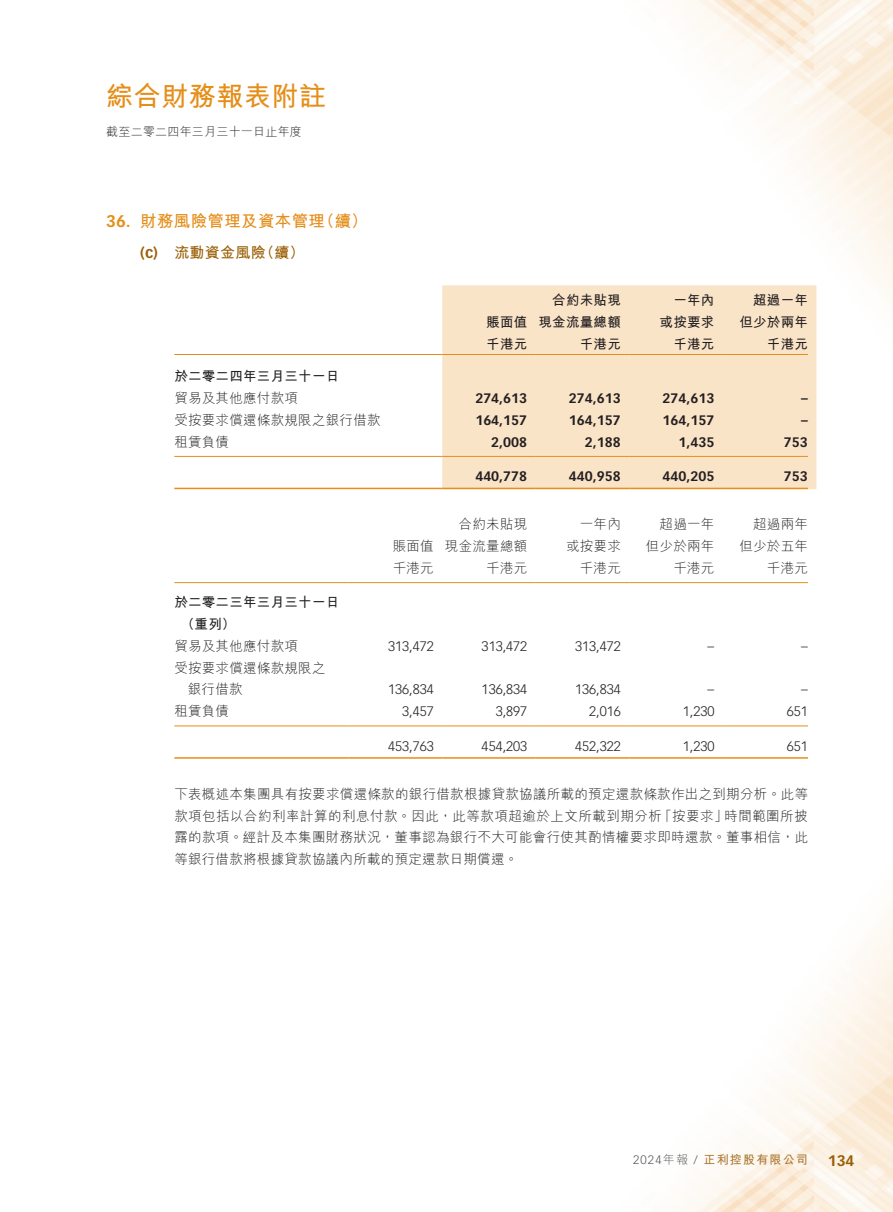
<style>
.page{position:relative;width:893px;height:1212px;background:#fff}
.page>*{position:absolute;margin:0;border:0;box-sizing:border-box;transform-origin:0 0}
.t1{font:700 27px "M Hei HK";letter-spacing:.02em;color:#e58e19}
._01_H1{font:700 16.5px "M Hei HK";letter-spacing:.02em;color:#e58e19}
._01_H1-2{font:700 16.5px "Vectora LT Std";color:#e58e19}
._02_H2{font:700 15px "M Hei HK";letter-spacing:.02em;color:#9a5f05}
._02_H2-2{font:700 15px "Vectora LT Std";color:#9a5f05}
._00_txt{font:300 13.5px/21.8px "M Hei HK";letter-spacing:.025em;color:#231f20;text-align:right}
._50_Table_txt{font:300 13.5px "M Hei HK";letter-spacing:.02em;color:#231f20}
._50_Table_txt-2{font:300 13.5px "Vectora LT Std";color:#231f20}
._50_Table_txt-3{font:700 13.5px "Vectora LT Std";color:#231f20}
._50_Table_txt-4{font:700 13.5px/21.8px "M Hei HK";letter-spacing:.02em;color:#231f20}
.t2{font:300 12px "M Hei HK";letter-spacing:.02em;color:#231f20}
.t3{font:700 12px "M Hei HK";letter-spacing:.1em;color:#ac7630}
.t4{font:300 12px "Vectora LT Std";color:#57585a}
.s1{font-family:"M Hei HK"}
</style>
<div class="page">
<img style="left:457px;top:726px;width:436px;height:486px">
<img style="left:457px;top:0;width:436px;height:490px">
<div style="left:442px;top:285px;width:374px;height:204px;background:#fae4c8"></div>
<hr style="left:174px;top:354px;width:268px;height:1px;background:#e58e19">
<hr style="left:442px;top:354px;width:94px;height:1px;background:#e58e19">
<hr style="left:536px;top:354px;width:93px;height:1px;background:#e58e19">
<hr style="left:629px;top:354px;width:94px;height:1px;background:#e58e19">
<hr style="left:723px;top:354px;width:85px;height:1px;background:#e58e19">
<hr style="left:174px;top:456px;width:268px;height:1px;background:#e58e19">
<hr style="left:442px;top:456px;width:94px;height:1px;background:#e58e19">
<hr style="left:536px;top:456px;width:93px;height:1px;background:#e58e19">
<hr style="left:629px;top:456px;width:94px;height:1px;background:#e58e19">
<hr style="left:723px;top:456px;width:85px;height:1px;background:#e58e19">
<hr style="left:174px;top:488px;width:268px;height:1px;background:#e58e19">
<hr style="left:442px;top:488px;width:94px;height:1px;background:#e58e19">
<hr style="left:536px;top:488px;width:93px;height:1px;background:#e58e19">
<hr style="left:629px;top:488px;width:94px;height:1px;background:#e58e19">
<hr style="left:723px;top:488px;width:85px;height:1px;background:#e58e19">
<hr style="left:174px;top:582px;width:175px;height:1px;background:#e58e19">
<hr style="left:349px;top:582px;width:93px;height:1px;background:#e58e19">
<hr style="left:442px;top:582px;width:94px;height:1px;background:#e58e19">
<hr style="left:536px;top:582px;width:93px;height:1px;background:#e58e19">
<hr style="left:629px;top:582px;width:94px;height:1px;background:#e58e19">
<hr style="left:723px;top:582px;width:85px;height:1px;background:#e58e19">
<hr style="left:174px;top:725px;width:175px;height:1px;background:#e58e19">
<hr style="left:349px;top:725px;width:93px;height:1px;background:#e58e19">
<hr style="left:442px;top:725px;width:94px;height:1px;background:#e58e19">
<hr style="left:536px;top:725px;width:93px;height:1px;background:#e58e19">
<hr style="left:629px;top:725px;width:94px;height:1px;background:#e58e19">
<hr style="left:723px;top:725px;width:85px;height:1px;background:#e58e19">
<hr style="left:174px;top:757px;width:175px;height:2px;background:#e58e19">
<hr style="left:349px;top:757px;width:93px;height:2px;background:#e58e19">
<hr style="left:442px;top:757px;width:94px;height:2px;background:#e58e19">
<hr style="left:536px;top:757px;width:93px;height:2px;background:#e58e19">
<hr style="left:629px;top:757px;width:94px;height:2px;background:#e58e19">
<hr style="left:723px;top:757px;width:85px;height:2px;background:#e58e19">
<p class="t1" style="left:106px;top:77px;width:221px">綜合財務報表附註</p>
<p class="t2" style="left:106px;top:125px;width:197px">截至二零二四年三月三十一日止年度</p>
<p class="_01_H1-2" style="left:106px;top:211px;width:26px">36.</p>
<p class="_01_H1" style="left:140px;top:209px;width:186px">財務風險管理及資本管理</p>
<p class="_01_H1" style="left:318px;top:209px;width:51px">（續(</p>
<p class="_02_H2-2" style="left:140px;top:243px;width:19px">)c(</p>
<p class="_02_H2" style="left:174px;top:241px;width:93px">流動資金風險</p>
<p class="_02_H2" style="left:260px;top:241px;width:46px">（續(</p>
<p class="_50_Table_txt-4" style="left:174px;top:364px;width:166px">於二零二四年三月三十一日</p>
<p class="_50_Table_txt" style="left:174px;top:391px;width:125px">貿易及其他應付款項</p>
<p class="_50_Table_txt" style="left:174px;top:413px;width:208px">受按要求償還條款規限之銀行借款</p>
<p class="_50_Table_txt" style="left:174px;top:435px;width:56px">租賃負債</p>
<p class="_50_Table_txt-4" style="left:486px;top:310px;width:43px">賬面值</p>
<p class="_50_Table_txt-4" style="left:486px;top:332px;width:43px">千港元</p>
<p class="_50_Table_txt-4" style="left:552px;top:288px;width:70px">合約未貼現</p>
<p class="_50_Table_txt-4" style="left:538px;top:310px;width:84px">現金流量總額</p>
<p class="_50_Table_txt-4" style="left:580px;top:332px;width:43px">千港元</p>
<p class="_50_Table_txt-4" style="left:673px;top:288px;width:43px">一年內</p>
<p class="_50_Table_txt-4" style="left:660px;top:310px;width:56px">或按要求</p>
<p class="_50_Table_txt-4" style="left:673px;top:332px;width:43px">千港元</p>
<p class="_50_Table_txt-4" style="left:753px;top:288px;width:56px">超過一年</p>
<p class="_50_Table_txt-4" style="left:739px;top:310px;width:70px">但少於兩年</p>
<p class="_50_Table_txt-4" style="left:767px;top:332px;width:43px">千港元</p>
<p class="_50_Table_txt-3" style="left:475px;top:390px;width:53px">274,613</p>
<p class="_50_Table_txt-3" style="left:569px;top:390px;width:53px">274,613</p>
<p class="_50_Table_txt-3" style="left:662px;top:390px;width:53px">274,613</p>
<p class="_50_Table_txt-3" style="left:801px;top:390px;width:8px">–</p>
<p class="_50_Table_txt-3" style="left:475px;top:412px;width:53px">164,157</p>
<p class="_50_Table_txt-3" style="left:569px;top:412px;width:53px">164,157</p>
<p class="_50_Table_txt-3" style="left:662px;top:412px;width:53px">164,157</p>
<p class="_50_Table_txt-3" style="left:801px;top:412px;width:8px">–</p>
<p class="_50_Table_txt-3" style="left:491px;top:433px;width:37px">2,008</p>
<p class="_50_Table_txt-3" style="left:585px;top:433px;width:37px">2,188</p>
<p class="_50_Table_txt-3" style="left:678px;top:433px;width:37px">1,435</p>
<p class="_50_Table_txt-3" style="left:784px;top:433px;width:25px">753</p>
<p class="_50_Table_txt-3" style="left:475px;top:468px;width:53px">440,778</p>
<p class="_50_Table_txt-3" style="left:569px;top:468px;width:53px">440,958</p>
<p class="_50_Table_txt-3" style="left:662px;top:468px;width:53px">440,205</p>
<p class="_50_Table_txt-3" style="left:784px;top:468px;width:25px">753</p>
<p class="_50_Table_txt" style="left:393px;top:539px;width:43px">賬面值</p>
<p class="_50_Table_txt" style="left:393px;top:561px;width:43px">千港元</p>
<p class="_50_Table_txt" style="left:459px;top:517px;width:70px">合約未貼現</p>
<p class="_50_Table_txt" style="left:445px;top:539px;width:84px">現金流量總額</p>
<p class="_50_Table_txt" style="left:486px;top:561px;width:43px">千港元</p>
<p class="_50_Table_txt" style="left:580px;top:517px;width:43px">一年內</p>
<p class="_50_Table_txt" style="left:566px;top:539px;width:56px">或按要求</p>
<p class="_50_Table_txt" style="left:580px;top:561px;width:43px">千港元</p>
<p class="_50_Table_txt" style="left:660px;top:517px;width:56px">超過一年</p>
<p class="_50_Table_txt" style="left:646px;top:539px;width:70px">但少於兩年</p>
<p class="_50_Table_txt" style="left:673px;top:561px;width:43px">千港元</p>
<p class="_50_Table_txt" style="left:753px;top:517px;width:56px">超過兩年</p>
<p class="_50_Table_txt" style="left:739px;top:539px;width:70px">但少於五年</p>
<p class="_50_Table_txt" style="left:767px;top:561px;width:43px">千港元</p>
<p class="_50_Table_txt-4" style="left:181px;top:590px;width:160px;text-indent:-7px">於二零二三年三月三十一日（重列(</p>
<p class="_50_Table_txt" style="left:174px;top:639px;width:125px">貿易及其他應付款項</p>
<p class="_50_Table_txt" style="left:174px;top:661px;width:153px">受按要求償還條款規限之</p>
<p class="_50_Table_txt-2" style="left:388px;top:638px;width:47px">313,472</p>
<p class="_50_Table_txt-2" style="left:482px;top:638px;width:47px">313,472</p>
<p class="_50_Table_txt-2" style="left:575px;top:638px;width:47px">313,472</p>
<p class="_50_Table_txt-2" style="left:708px;top:638px;width:8px">–</p>
<p class="_50_Table_txt-2" style="left:801px;top:638px;width:8px">–</p>
<p class="_50_Table_txt" style="left:188px;top:682px;width:56px">銀行借款</p>
<p class="_50_Table_txt-2" style="left:388px;top:682px;width:47px">136,834</p>
<p class="_50_Table_txt-2" style="left:482px;top:682px;width:47px">136,834</p>
<p class="_50_Table_txt-2" style="left:575px;top:682px;width:47px">136,834</p>
<p class="_50_Table_txt-2" style="left:708px;top:682px;width:8px">–</p>
<p class="_50_Table_txt-2" style="left:801px;top:682px;width:8px">–</p>
<p class="_50_Table_txt" style="left:174px;top:704px;width:56px">租賃負債</p>
<p class="_50_Table_txt-2" style="left:402px;top:703px;width:33px">3,457</p>
<p class="_50_Table_txt-2" style="left:496px;top:703px;width:33px">3,897</p>
<p class="_50_Table_txt-2" style="left:589px;top:703px;width:33px">2,016</p>
<p class="_50_Table_txt-2" style="left:683px;top:703px;width:33px">1,230</p>
<p class="_50_Table_txt-2" style="left:787px;top:703px;width:23px">651</p>
<p class="_50_Table_txt-2" style="left:388px;top:738px;width:47px">453,763</p>
<p class="_00_txt" style="left:174px;top:783px;width:635px">下表概述本集團具有按要求償還條款的銀行借款根據貸款協議所載的預定還款條款作出之到期分析。此等時間範圍所披</p>
<p class="_50_Table_txt-2" style="left:482px;top:738px;width:47px">454,203</p>
<p class="_50_Table_txt-2" style="left:575px;top:738px;width:47px">452,322</p>
<p class="_50_Table_txt-2" style="left:683px;top:738px;width:33px">1,230</p>
<p class="_50_Table_txt-2" style="left:787px;top:738px;width:23px">651</p>
<p class="_00_txt" style="left:174px;top:804px;width:635px;text-align:left">款項包括以合約利率計算的利息付款。因此，此等款項超逾於上文所載到期分析<br>露的款項。經計及本集團財務狀況，董事認為銀行不大可能會行使其酌情權要求即時還款。董事相信，此等銀行借款將根據貸款協議內所載的預定還款日期償還。</p>
<p class="_00_txt" style="left:658px;top:804px;width:70px">「按要求」</p>
<p class="t4" style="left:633px;top:1152px;width:56px">2024<span class="s1">年報</span></p>
<p class="t3" style="left:703px;top:1150px;width:106px">正利控股有限公司</p>
<p class="t4" style="left:694px;top:1152px;width:6px">/</p>
<p class="_02_H2-2" style="left:828px;top:1152px;width:28px">134</p>
</div>
